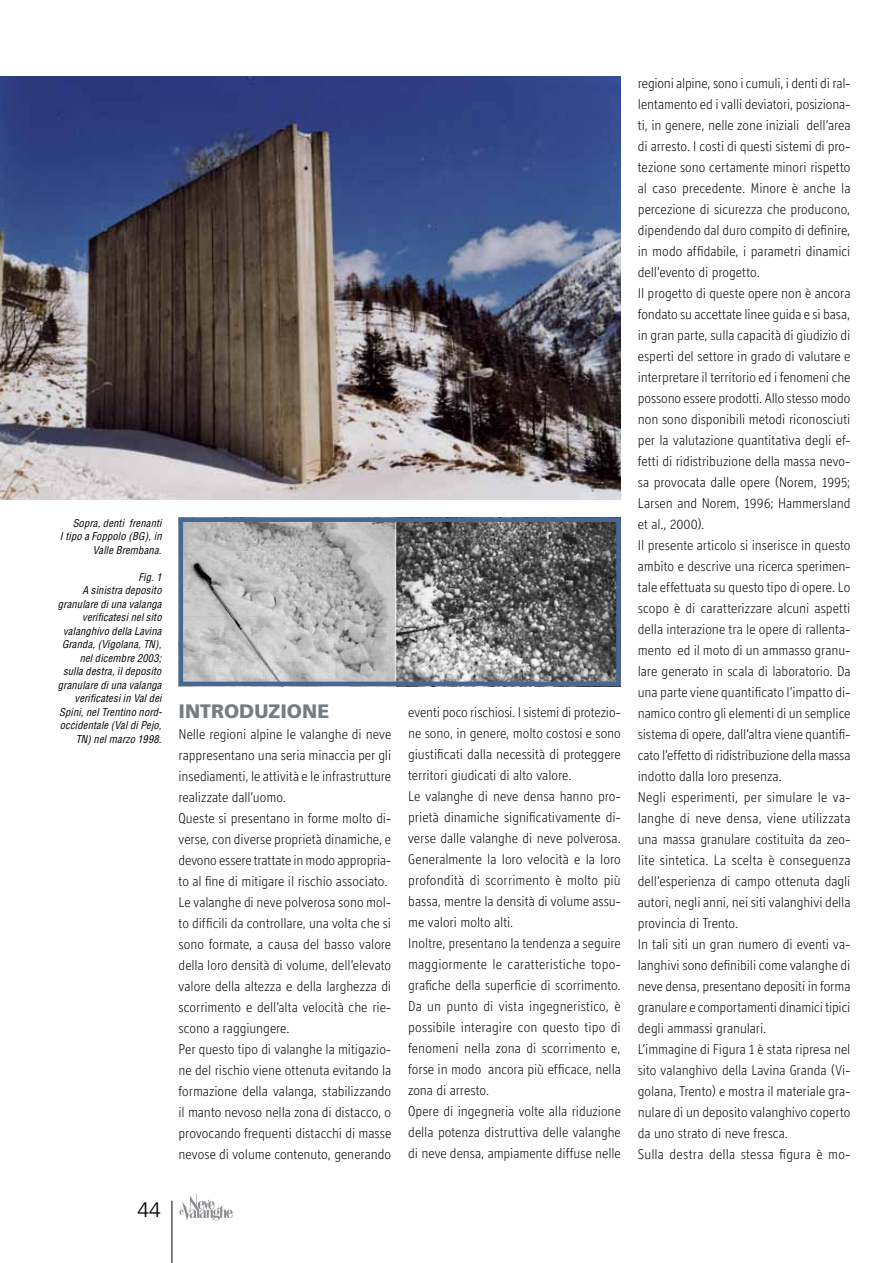
<style>
.page{position:relative;width:893px;height:1263px;background:#fff}
.page>*{position:absolute;margin:0;border:0;box-sizing:border-box;transform-origin:0 0}
.t1{font:300 21px "Frutiger";color:#000}
.t2{font:900 19.5px "Frutiger";color:#777c83}
.t3{font:300 14.25px/21px "Officina Display ITC";color:#000}
.t4{font:italic condensed 10.5px/13.5px "Helvetica";letter-spacing:.015em;color:#000;text-align:right}
</style>
<div class="page">
<hr style="left:172px;top:1201px;width:1px;height:62px;background:#000">
<svg style="left:179px;top:1193px;width:54px;height:27px"></svg>
<img style="left:184px;top:522px;width:432px;height:159px">
<div style="left:179px;top:517px;width:442px;height:169px;border:4px solid #456994"></div>
<img style="left:0;top:77px;width:621px;height:423px">
<p class="t4" style="left:60px;top:516px;width:103px">Sopra, denti frenanti<br>I tipo a Foppolo (BG), in<br>Valle Brembana.</p>
<p class="t4" style="left:58px;top:570px;width:105px">Fig. 1<br>A sinistra deposito granulare di una valanga verificatesi nel sito valanghivo della Lavina<br>Granda, (Vigolana, TN), nel dicembre 2003; sulla destra, il deposito granulare di una valanga verificatesi in Val dei<br>Spini, nel Trentino nord&shy;occidentale (Val di Pejo,<br>TN) nel marzo 1998.</p>
<h2 class="t2" style="left:179px;top:699px;width:152px">INTRODUZIONE</h2>
<p class="t3" style="left:179px;top:723px;width:214px">Nelle regioni alpine le valanghe di neve rappresentano una seria minaccia per gli insediamenti, le attività e le infrastrutture realizzate dall’uomo.<br>Queste si presentano in forme molto di&shy;verse, con diverse proprietà dinamiche, e devono essere trattate in modo appropria&shy;to al fine di mitigare il rischio associato.<br>Le valanghe di neve polverosa sono mol&shy;to difficili da controllare, una volta che si sono formate, a causa del basso valore della loro densità di volume, dell’elevato valore della altezza e della larghezza di scorrimento e dell’alta velocità che rie&shy;scono a raggiungere.<br>Per questo tipo di valanghe la mitigazio&shy;ne del rischio viene ottenuta evitando la formazione della valanga, stabilizzando il manto nevoso nella zona di distacco, o provocando frequenti distacchi di masse nevose di volume contenuto, generando</p>
<h1 class="t1" style="left:138px;top:1198px;width:25px">44</h1>
<p class="t3" style="left:408px;top:702px;width:214px">eventi poco rischiosi. I sistemi di protezio&shy;ne sono, in genere, molto costosi e sono giustificati dalla necessità di proteggere territori giudicati di alto valore.<br>Le valanghe di neve densa hanno pro&shy;prietà dinamiche significativamente di&shy;verse dalle valanghe di neve polverosa.<br>Generalmente la loro velocità e la loro profondità di scorrimento è molto più bassa, mentre la densità di volume assu&shy;me valori molto alti.<br>Inoltre, presentano la tendenza a seguire maggiormente le caratteristiche topo&shy;grafiche della superficie di scorrimento.<br>Da un punto di vista ingegneristico, è possibile interagire con questo tipo di fenomeni nella zona di scorrimento e, forse in modo ancora più efficace, nella zona di arresto.<br>Opere di ingegneria volte alla riduzione della potenza distruttiva delle valanghe di neve densa, ampiamente diffuse nelle</p>
<p class="t3" style="left:638px;top:72px;width:214px">regioni alpine, sono i cumuli, i denti di ral&shy;lentamento ed i valli deviatori, posiziona&shy;ti, in genere, nelle zone iniziali dell’area di arresto. I costi di questi sistemi di pro&shy;tezione sono certamente minori rispetto al caso precedente. Minore è anche la percezione di sicurezza che producono, dipendendo dal duro compito di definire, in modo affidabile, i parametri dinamici dell’evento di progetto.<br>Il progetto di queste opere non è ancora fondato su accettate linee guida e si basa, in gran parte, sulla capacità di giudizio di esperti del settore in grado di valutare e interpretare il territorio ed i fenomeni che possono essere prodotti. Allo stesso modo non sono disponibili metodi riconosciuti per la valutazione quantitativa degli ef&shy;fetti di ridistribuzione della massa nevo&shy;sa provocata dalle opere (Norem, 1995; Larsen and Norem, 1996; Hammersland et al., 2000).<br>Il presente articolo si inserisce in questo ambito e descrive una ricerca sperimen&shy;tale effettuata su questo tipo di opere. Lo scopo è di caratterizzare alcuni aspetti della interazione tra le opere di rallenta&shy;mento ed il moto di un ammasso granu&shy;lare generato in scala di laboratorio. Da una parte viene quantificato l’impatto di&shy;namico contro gli elementi di un semplice sistema di opere, dall’altra viene quantifi&shy;cato l’effetto di ridistribuzione della massa indotto dalla loro presenza.<br>Negli esperimenti, per simulare le va&shy;langhe di neve densa, viene utilizzata una massa granulare costituita da zeo&shy;lite sintetica. La scelta è conseguenza dell’esperienza di campo ottenuta dagli autori, negli anni, nei siti valanghivi della provincia di Trento.<br>In tali siti un gran numero di eventi va&shy;langhivi sono definibili come valanghe di neve densa, presentano depositi in forma granulare e comportamenti dinamici tipici degli ammassi granulari.<br>L’immagine di Figura 1 è stata ripresa nel sito valanghivo della Lavina Granda (Vi&shy;golana, Trento) e mostra il materiale gra&shy;nulare di un deposito valanghivo coperto da uno strato di neve fresca.<br>Sulla destra della stessa figura è mo-</p>
</div>
